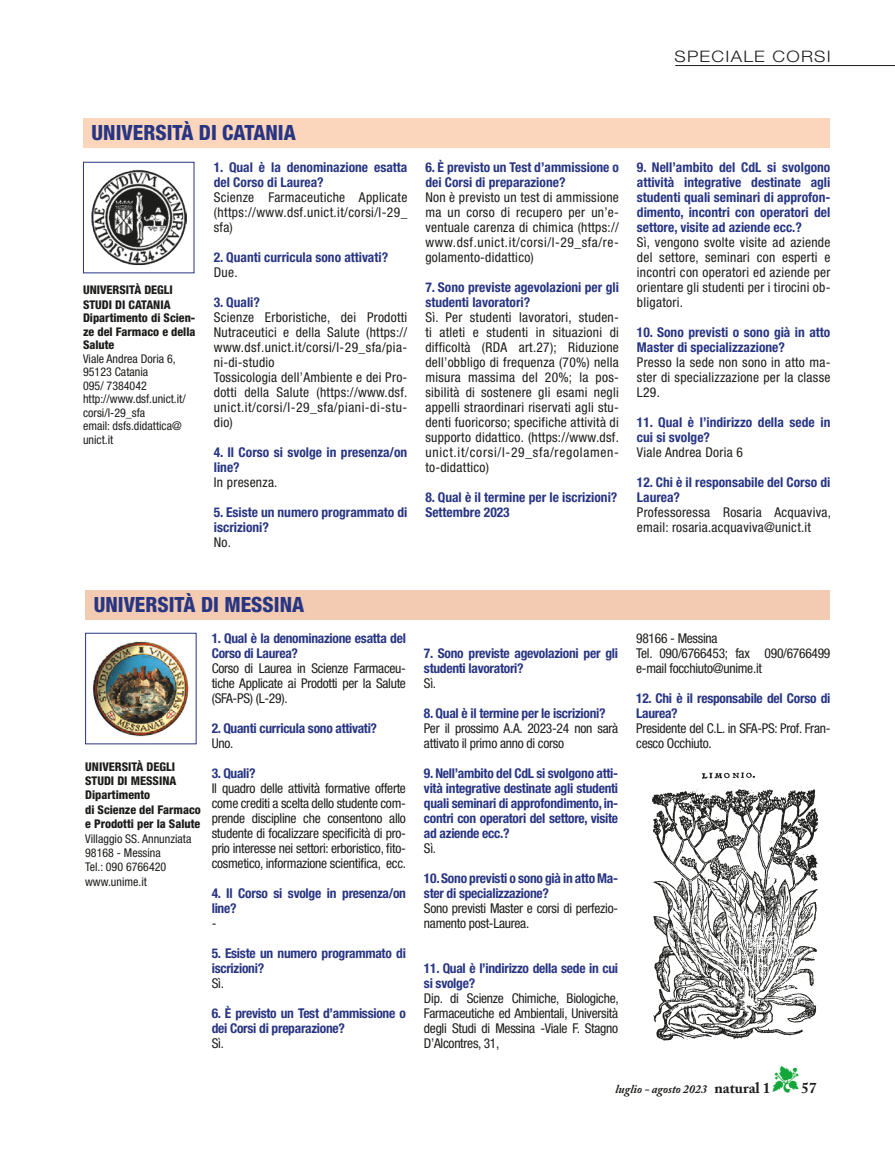
<style>
.page{position:relative;width:895px;height:1153px;background:#fff}
.page>*{position:absolute;margin:0;border:0;box-sizing:border-box;transform-origin:0 0}
.t1{font:800 condensed 21px "Helvetica Neue LT Std";color:#283583}
.t2{font:300 15.9px "Helvetica Neue LT Std";letter-spacing:.07em;color:#1d1d1b;scale:1.14 1}
.t3{font:700 15px "Adobe Caslon Pro";color:#1d1d1b}
.tex{font:condensed 13.5px/15px "Helvetica Neue LT Std";letter-spacing:.02em;color:#1d1d1b;text-align:justify}
.tit_blu{font:700 condensed 13.5px/15px "Helvetica Neue LT Std";color:#283583}
.tit_blu-2{font:700 condensed 13.5px/15px "Helvetica Neue LT Std";letter-spacing:-.02em;color:#283583}
.tex-2{font:condensed 13.5px/15px "Helvetica Neue LT Std";letter-spacing:-.02em;color:#1d1d1b}
.t4{font:condensed 12px/13.5px "Helvetica Neue LT Std";color:#1d1d1b}
.t5{font:800 condensed 12px/13.5px "Helvetica Neue LT Std";color:#1d1d1b}
.t6{font:italic 700 12px "Adobe Caslon Pro";color:#1d1d1b}
.s1{color:#13a638}
.s2{font-style:normal;font-size:15px}
</style>
<div class="page">
<hr style="left:675px;top:65px;width:220px;height:1px;background:#1d1d1b">
<img style="left:91px;top:169px;width:96px;height:97px">
<div style="left:83px;top:162px;width:111px;height:111px;border:1px solid #283583"></div>
<div style="left:83px;top:118px;width:746px;height:29px;background:#fcd6bc"></div>
<img style="left:93px;top:641px;width:96px;height:96px">
<div style="left:85px;top:632px;width:112px;height:112px;border:1px solid #283583"></div>
<div style="left:85px;top:590px;width:744px;height:29px;background:#f2cbb2"></div>
<img style="left:652px;top:772px;width:171px;height:269px">
<p class="t2" style="left:674px;top:47px;width:139px">SPECIALE CORSI</p>
<p class="t1" style="left:92px;top:119px;width:206px">UNIVERSITÀ DI CATANIA</p>
<p class="t5" style="left:83px;top:283px;width:91px;line-height:14.4px">UNIVERSITÀ DEGLI<br>STUDI DI CATANIA</p>
<p class="t5" style="left:83px;top:311px;width:114px;text-align:justify">Dipartimento di Scien&shy;ze del Farmaco e della Salute</p>
<p class="t4" style="left:83px;top:352px;width:94px">Viale Andrea Doria 6,<br>95123 Catania</p>
<p class="t4" style="left:83px;top:379px;width:65px">095/ 7384042</p>
<p class="t4" style="left:83px;top:392px;width:104px">http://www.dsf.unict.it/ corsi/l-29_sfa</p>
<p class="t4" style="left:83px;top:419px;width:100px">email: dsfs.didattica@ unict.it</p>
<p class="tit_blu" style="left:214px;top:159px;width:195px">1. Qual è la denominazione esatta del Corso di Laurea?</p>
<p class="tex" style="left:214px;top:189px;width:195px">Scienze Farmaceutiche Applicate (https://www.dsf.unict.it/corsi/l-29_ sfa)</p>
<p class="tit_blu" style="left:214px;top:249px;width:176px">2. Quanti curricula sono attivati?</p>
<p class="tex" style="left:214px;top:264px;width:25px">Due.</p>
<p class="tit_blu" style="left:214px;top:294px;width:48px">3. Quali?</p>
<p class="tex" style="left:214px;top:309px;width:195px">Scienze Erboristiche, dei Prodotti Nutraceutici e della Salute (https:// www.dsf.unict.it/corsi/l-29_sfa/pia&shy;ni-di-studio</p>
<p class="tex" style="left:214px;top:369px;width:195px">Tossicologia dell’Ambiente e dei Pro&shy;dotti della Salute (https://www.dsf. unict.it/corsi/l-29_sfa/piani-di-stu&shy;dio)</p>
<p class="tit_blu" style="left:214px;top:444px;width:195px">4. Il Corso si svolge in presenza/on line?</p>
<p class="tex" style="left:214px;top:474px;width:65px">In presenza.</p>
<p class="tit_blu" style="left:214px;top:504px;width:195px">5. Esiste un numero programmato di iscrizioni?</p>
<p class="tex" style="left:214px;top:534px;width:19px">No.</p>
<p class="tit_blu" style="left:425px;top:159px;width:195px">6. È previsto un Test d’ammissione o dei Corsi di preparazione?</p>
<p class="tex" style="left:425px;top:189px;width:195px">Non è previsto un test di ammissione ma un corso di recupero per un’e&shy;ventuale carenza di chimica (https:// www.dsf.unict.it/corsi/l-29_sfa/re&shy;golamento-didattico)</p>
<p class="tit_blu" style="left:425px;top:279px;width:195px">7. Sono previste agevolazioni per gli studenti lavoratori?</p>
<p class="tex" style="left:425px;top:309px;width:195px">Sì. Per studenti lavoratori, studen&shy;ti atleti e studenti in situazioni di difficoltà (RDA art.27); Riduzione dell’obbligo di frequenza (70%) nella misura massima del 20%; la pos&shy;sibilità di sostenere gli esami negli appelli straordinari riservati agli stu&shy;denti fuoricorso; specifiche attività di supporto didattico. (https://www.dsf. unict.it/corsi/l-29_sfa/regolamen&shy;to-didattico)</p>
<p class="tit_blu" style="left:425px;top:489px;width:193px">8. Qual è il termine per le iscrizioni?</p>
<p class="tit_blu" style="left:425px;top:504px;width:86px">Settembre 2023</p>
<p class="tit_blu" style="left:637px;top:159px;width:195px;text-align:justify">9. Nell’ambito del CdL si svolgono attività integrative destinate agli studenti quali seminari di approfon&shy;dimento, incontri con operatori del settore, visite ad aziende ecc.?</p>
<p class="tex" style="left:637px;top:234px;width:195px">Sì, vengono svolte visite ad aziende del settore, seminari con esperti e incontri con operatori ed aziende per orientare gli studenti per i tirocini ob&shy;bligatori.</p>
<p class="tit_blu" style="left:637px;top:324px;width:195px">10. Sono previsti o sono già in atto<br>Master di specializzazione?</p>
<p class="tex" style="left:637px;top:354px;width:195px">Presso la sede non sono in atto ma&shy;ster di specializzazione per la classe L29.</p>
<p class="tit_blu" style="left:637px;top:414px;width:195px">11. Qual è l’indirizzo della sede in cui si svolge?</p>
<p class="tex" style="left:637px;top:444px;width:108px">Viale Andrea Doria 6</p>
<p class="tit_blu" style="left:637px;top:474px;width:195px">12. Chi è il responsabile del Corso di<br>Laurea?</p>
<p class="tex" style="left:637px;top:504px;width:196px">Professoressa Rosaria Acquaviva, email: rosaria.acquaviva@unict.it</p>
<p class="t1" style="left:94px;top:591px;width:212px">UNIVERSITÀ DI MESSINA</p>
<p class="t5" style="left:85px;top:759px;width:91px">UNIVERSITÀ DEGLI</p>
<p class="t5" style="left:85px;top:773px;width:93px">STUDI DI MESSINA</p>
<p class="t5" style="left:85px;top:788px;width:66px">Dipartimento</p>
<p class="t5" style="left:85px;top:802px;width:117px">di Scienze del Farmaco</p>
<p class="t5" style="left:85px;top:816px;width:117px">e Prodotti per la Salute</p>
<p class="t4" style="left:85px;top:831px;width:108px">Villaggio SS. Annunziata</p>
<p class="t4" style="left:85px;top:845px;width:77px">98168 - Messina</p>
<p class="t4" style="left:85px;top:860px;width:83px">Tel.: 090 6766420</p>
<p class="t4" style="left:85px;top:874px;width:63px">www.unime.it</p>
<p class="tit_blu-2" style="left:212px;top:630px;width:196px">1. Qual è la denominazione esatta del<br>Corso di Laurea?</p>
<p class="tex" style="left:212px;top:660px;width:196px">Corso di Laurea in Scienze Farmaceu&shy;tiche Applicate ai Prodotti per la Salute (SFA-PS) (L-29).</p>
<p class="tit_blu-2" style="left:212px;top:720px;width:167px">2. Quanti curricula sono attivati?</p>
<p class="tex" style="left:212px;top:735px;width:23px">Uno.</p>
<p class="tit_blu" style="left:212px;top:765px;width:46px">3. Quali?</p>
<p class="tex" style="left:212px;top:780px;width:196px">Il quadro delle attività formative offerte come crediti a scelta dello studente com&shy;prende discipline che consentono allo studente di focalizzare specificità di pro&shy;prio interesse nei settori: erboristico, fito&shy;cosmetico, informazione scientifica, ecc.</p>
<p class="tit_blu-2" style="left:212px;top:885px;width:196px">4. Il Corso si svolge in presenza/on line?</p>
<p class="tex" style="left:212px;top:915px;width:6px">-</p>
<p class="tit_blu-2" style="left:212px;top:945px;width:196px">5. Esiste un numero programmato di iscrizioni?</p>
<p class="tex" style="left:212px;top:975px;width:14px">Sì.</p>
<p class="tit_blu-2" style="left:212px;top:1005px;width:196px">6. È previsto un Test d’ammissione o dei Corsi di preparazione?</p>
<p class="tex" style="left:212px;top:1035px;width:14px">Sì.</p>
<p class="tit_blu-2" style="left:424px;top:645px;width:196px">7. Sono previste agevolazioni per gli studenti lavoratori?</p>
<p class="tex" style="left:424px;top:675px;width:14px">Sì.</p>
<p class="tit_blu-2" style="left:424px;top:705px;width:183px">8. Qual è il termine per le iscrizioni?</p>
<p class="tex-2" style="left:424px;top:720px;width:196px">Per il prossimo A.A. 2023-24 non sarà attivato il primo anno di corso</p>
<p class="tit_blu" style="left:424px;top:765px;width:196px;text-align:justify">9. Nell’ambito del CdL si svolgono atti&shy;vità integrative destinate agli studenti quali seminari di approfondimento, in&shy;contri con operatori del settore, visite ad aziende ecc.?</p>
<p class="tex" style="left:424px;top:840px;width:14px">Sì.</p>
<p class="tit_blu-2" style="left:424px;top:870px;width:196px">10. Sono previsti o sono già in atto Ma&shy;ster di specializzazione?</p>
<p class="tex-2" style="left:424px;top:900px;width:196px">Sono previsti Master e corsi di perfezio&shy;namento post-Laurea.</p>
<p class="tit_blu-2" style="left:424px;top:960px;width:196px">11. Qual è l’indirizzo della sede in cui si svolge?</p>
<p class="tex" style="left:424px;top:990px;width:196px">Dip. di Scienze Chimiche, Biologiche, Farmaceutiche ed Ambientali, Università degli Studi di Messina -Viale F. Stagno D’Alcontres, 31,</p>
<p class="tex-2" style="left:636px;top:630px;width:83px">98166 - Messina</p>
<p class="tex-2" style="left:636px;top:645px;width:196px">Tel. 090/6766453; fax 090/6766499 e-mail focchiuto@unime.it</p>
<p class="tit_blu-2" style="left:636px;top:690px;width:196px">12. Chi è il responsabile del Corso di<br>Laurea?</p>
<p class="tex-2" style="left:636px;top:720px;width:196px">Presidente del C.L. in SFA-PS: Prof. Fran&shy;cesco Occhiuto.</p>
<p class="t3" style="left:773px;top:1079px;width:45px"><span class="s1">▼</span> 57</p>
<p class="t6" style="left:615px;top:1081px;width:156px">luglio - agosto 2023 <span class="s2">natural 1</span></p>
</div>
